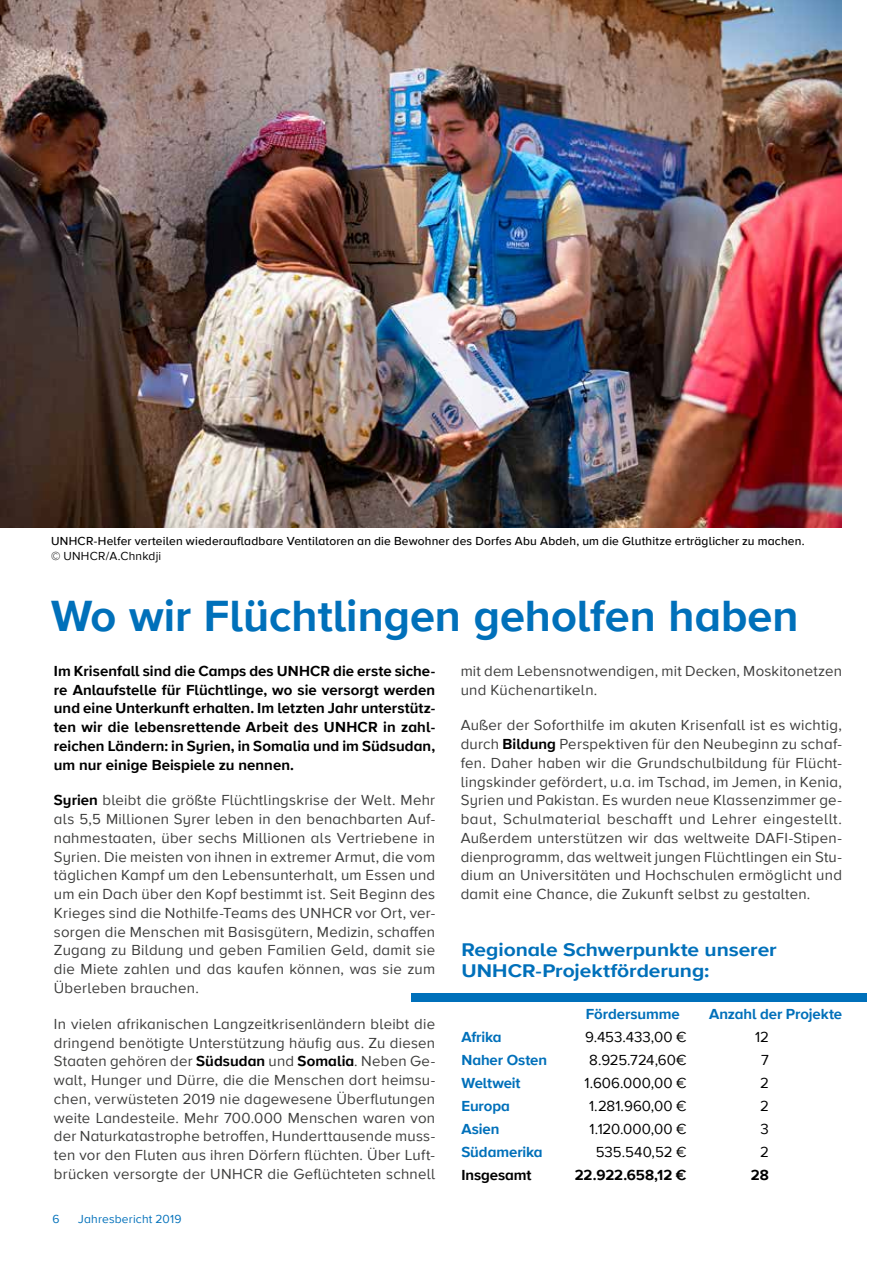
<style>
.page{position:relative;width:893px;height:1263px;background:#fff}
.page>*{position:absolute;margin:0;border:0;box-sizing:border-box;transform-origin:0 0}
.t1{font:700 45px "Proxima Nova A";color:#0070ba}
.t2{font:700 18.9px/21px "Proxima Nova A";letter-spacing:-.005em;color:#0070ba;scale:1.11 1}
.t3{font:15px/18.8px "Proxima Nova A";letter-spacing:.015em;color:#3c3c3b;text-align:justify}
.t4{font:700 15px/18.8px "Proxima Nova A";letter-spacing:.005em;color:#000;text-align:justify}
.t5{font:15px "Proxima Nova A";color:#000}
.t6{font:700 15px "Proxima Nova A";letter-spacing:-.005em;color:#0070ba}
.t7{font:700 15px "Proxima Nova A";letter-spacing:-.015em;color:#000}
.t8{font:500 12px "Proxima Nova A";letter-spacing:.015em;color:#000}
.t9{font:12px "Proxima Nova A";letter-spacing:.015em;color:#0070ba}
.t10{font:12px "Proxima Nova A";letter-spacing:.015em;color:#000}
.s1{font-weight:700;color:#000}
</style>
<div class="page">
<img style="left:0;top:0;width:842px;height:527px">
<div style="left:411px;top:993px;width:455px;height:8px;background:#0070ba"></div>
<p class="t8" style="left:51px;top:532px;width:755px">UNHCR-Helfer verteilen wiederaufladbare Ventilatoren an die Bewohner des Dorfes Abu Abdeh, um die Gluthitze erträglicher zu machen.</p>
<p class="t10" style="left:51px;top:547px;width:112px">© UNHCR/A.Chnkdji</p>
<h1 class="t1" style="left:51px;top:582px;width:749px">Wo wir Flüchtlingen geholfen haben</h1>
<p class="t4" style="left:54px;top:661px;width:383px">Im Krisenfall sind die Camps des UNHCR die erste siche&shy;re Anlaufstelle für Flüchtlinge, wo sie versorgt werden und eine Unterkunft erhalten. Im letzten Jahr unterstütz&shy;ten wir die lebensrettende Arbeit des UNHCR in zahl&shy;reichen Ländern: in Syrien, in Somalia und im Südsudan, um nur einige Beispiele zu nennen.</p>
<p class="t3" style="left:54px;top:790px;width:383px"><span class="s1">Syrien</span> bleibt die größte Flüchtlingskrise der Welt. Mehr als 5,5 Millionen Syrer leben in den benachbarten Auf&shy;nahmestaaten, über sechs Millionen als Vertriebene in Syrien. Die meisten von ihnen in extremer Armut, die vom täglichen Kampf um den Lebensunterhalt, um Essen und um ein Dach über den Kopf bestimmt ist. Seit Beginn des Krieges sind die Nothilfe-Teams des UNHCR vor Ort, ver&shy;sorgen die Menschen mit Basisgütern, Medizin, schaffen Zugang zu Bildung und geben Familien Geld, damit sie die Miete zahlen und das kaufen können, was sie zum Überleben brauchen.</p>
<p class="t3" style="left:54px;top:1014px;width:383px">In vielen afrikanischen Langzeitkrisenländern bleibt die dringend benötigte Unterstützung häufig aus. Zu diesen Staaten gehören der <span class="s1">Südsudan</span> und <span class="s1">Somalia</span>. Neben Ge&shy;walt, Hunger und Dürre, die die Menschen dort heimsu&shy;chen, verwüsteten 2019 nie dagewesene Überflutungen weite Landesteile. Mehr 700.000 Menschen waren von der Naturkatastrophe betroffen, Hunderttausende muss&shy;ten vor den Fluten aus ihren Dörfern flüchten. Über Luft&shy;brücken versorgte der UNHCR die Geflüchteten schnell</p>
<p class="t9" style="left:53px;top:1210px;width:9px">6</p>
<p class="t9" style="left:78px;top:1210px;width:105px">Jahresbericht 2019</p>
<p class="t3" style="left:461px;top:661px;width:383px">mit dem Lebensnotwendigen, mit Decken, Moskitonetzen und Küchenartikeln.</p>
<p class="t3" style="left:461px;top:715px;width:383px">Außer der Soforthilfe im akuten Krisenfall ist es wichtig, durch <span class="s1">Bildung</span> Perspektiven für den Neubeginn zu schaf&shy;fen. Daher haben wir die Grundschulbildung für Flücht&shy;lingskinder gefördert, u.a. im Tschad, im Jemen, in Kenia, Syrien und Pakistan. Es wurden neue Klassenzimmer ge&shy;baut, Schulmaterial beschafft und Lehrer eingestellt.<br>Außerdem unterstützen wir das weltweite DAFI-Stipen&shy;dienprogramm, das weltweit jungen Flüchtlingen ein Stu&shy;dium an Universitäten und Hochschulen ermöglicht und damit eine Chance, die Zukunft selbst zu gestalten.</p>
<p class="t2" style="left:461px;top:939px;width:286px">Regionale Schwerpunkte unserer<br>UNHCR-Projektförderung:</p>
<p class="t6" style="left:586px;top:1003px;width:96px">Fördersumme</p>
<p class="t6" style="left:709px;top:1003px;width:135px">Anzahl der Projekte</p>
<p class="t6" style="left:461px;top:1026px;width:42px">Afrika</p>
<p class="t5" style="left:585px;top:1026px;width:103px">9.453.433,00 €</p>
<p class="t5" style="left:755px;top:1026px;width:15px">12</p>
<p class="t6" style="left:461px;top:1049px;width:87px">Naher Osten</p>
<p class="t5" style="left:589px;top:1049px;width:99px">8.925.724,60€</p>
<p class="t5" style="left:761px;top:1049px;width:9px">7</p>
<p class="t6" style="left:461px;top:1072px;width:61px">Weltweit</p>
<p class="t5" style="left:585px;top:1072px;width:103px">1.606.000,00 €</p>
<p class="t5" style="left:760px;top:1072px;width:10px">2</p>
<p class="t6" style="left:461px;top:1095px;width:50px">Europa</p>
<p class="t5" style="left:589px;top:1095px;width:99px">1.281.960,00 €</p>
<p class="t5" style="left:760px;top:1095px;width:10px">2</p>
<p class="t6" style="left:461px;top:1118px;width:40px">Asien</p>
<p class="t5" style="left:590px;top:1118px;width:98px">1.120.000,00 €</p>
<p class="t5" style="left:760px;top:1118px;width:10px">3</p>
<p class="t6" style="left:461px;top:1141px;width:83px">Südamerika</p>
<p class="t5" style="left:596px;top:1141px;width:92px">535.540,52 €</p>
<p class="t5" style="left:760px;top:1141px;width:10px">2</p>
<p class="t4" style="left:461px;top:1165px;width:72px">Insgesamt</p>
<p class="t7" style="left:575px;top:1164px;width:113px">22.922.658,12 €</p>
<p class="t4" style="left:751px;top:1165px;width:20px">28</p>
</div>
